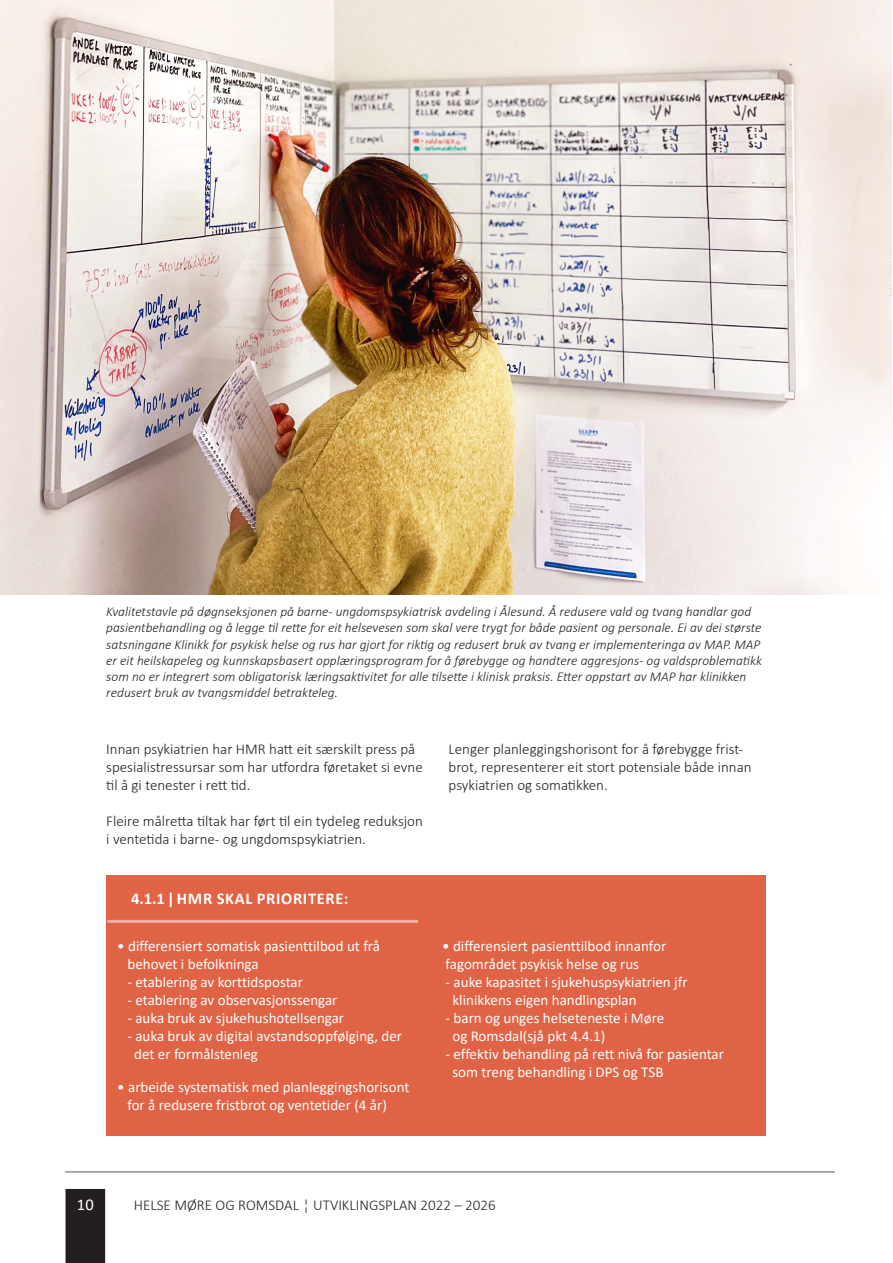
<style>
.page{position:relative;width:893px;height:1263px;background:#fff}
.page>*{position:absolute;margin:0;border:0;box-sizing:border-box;transform-origin:0 0}
.MÅLBOKS_overskrifter{font:700 16.5px "Calibri";letter-spacing:.04em;color:#fff}
.t1{font:16.5px "Calibri";color:#fff}
.MÅLBOKS_punkttekst{font:15px/18px "Calibri";color:#fff}
.mengdetekst{font:300 15px/18px "Calibri";color:#231f20}
.Footnote_text{font:italic 300 13.5px/16.2px "Calibri";color:#231f20}
</style>
<div class="page">
<hr style="left:65px;top:1171px;width:770px;height:1px;background:#231f20">
<div style="left:106px;top:875px;width:660px;height:260px;background:#e06345"></div>
<div style="left:66px;top:1189px;width:39px;height:74px;background:#231f20"></div>
<hr style="left:107px;top:920px;width:311px;height:3px;background:#fff">
<img style="left:0;top:0;width:892px;height:594px">
<p class="Footnote_text" style="left:106px;top:603px;width:657px">Kvalitetstavle på døgnseksjonen på barne- ungdomspsykiatrisk avdeling i Ålesund. Å redusere vald og tvang handlar god pasientbehandling og å legge til rette for eit helsevesen som skal vere trygt for både pasient og personale. Ei av dei største satsningane Klinikk for psykisk helse og rus har gjort for riktig og redusert bruk av tvang er implementeringa av MAP. MAP er eit heilskapeleg og kunnskapsbasert opplæringsprogram for å førebygge og handtere aggresjons- og valdsproblematikk som no er integrert som obligatorisk læringsaktivitet for alle tilsette i klinisk praksis. Etter oppstart av MAP har klinikken redusert bruk av tvangsmiddel betrakteleg.</p>
<p class="mengdetekst" style="left:106px;top:740px;width:318px">Innan psykiatrien har HMR hatt eit særskilt press på spesialistressursar som har utfordra føretaket si evne til å gi tenester i rett tid.</p>
<p class="mengdetekst" style="left:106px;top:812px;width:318px">Fleire målretta tiltak har ført til ein tydeleg reduksjon i ventetida i barne- og ungdomspsykiatrien.</p>
<p class="MÅLBOKS_overskrifter" style="left:131px;top:887px;width:219px">4.1.1 HMR SKAL PRIORITERE:</p>
<p class="MÅLBOKS_punkttekst" style="left:127px;top:937px;width:254px;text-indent:-10px">• differensiert somatisk pasienttilbod ut frå behovet i befolkninga</p>
<p class="MÅLBOKS_punkttekst" style="left:127px;top:973px;width:177px">- etablering av korttidspostar</p>
<p class="MÅLBOKS_punkttekst" style="left:127px;top:991px;width:211px">- etablering av observasjonssengar</p>
<p class="MÅLBOKS_punkttekst" style="left:127px;top:1009px;width:218px">- auka bruk av sjukehushotellsengar</p>
<p class="MÅLBOKS_punkttekst" style="left:134px;top:1027px;width:269px;text-indent:-7px">- auka bruk av digital avstandsoppfølging, der det er formålstenleg</p>
<p class="MÅLBOKS_punkttekst" style="left:127px;top:1078px;width:284px;text-indent:-10px">• arbeide systematisk med planleggingshorisont for å redusere fristbrot og ventetider (4 år)</p>
<p class="mengdetekst" style="left:449px;top:740px;width:304px">Lenger planleggingshorisont for å førebygge frist&shy;brot, representerer eit stort potensiale både innan psykiatrien og somatikken.</p>
<p class="MÅLBOKS_punkttekst" style="left:442px;top:937px;width:226px">• differensiert pasienttilbod innanfor fagområdet psykisk helse og rus</p>
<p class="MÅLBOKS_punkttekst" style="left:452px;top:973px;width:237px;text-indent:-7px">- auke kapasitet i sjukehuspsykiatrien jfr klinikkens eigen handlingsplan</p>
<p class="MÅLBOKS_punkttekst" style="left:452px;top:1009px;width:213px;text-indent:-7px">- barn og unges helseteneste i Møre og Romsdal(sjå pkt 4.4.1)</p>
<p class="MÅLBOKS_punkttekst" style="left:452px;top:1045px;width:273px;text-indent:-7px">- effektiv behandling på rett nivå for pasientar som treng behandling i DPS og TSB</p>
<p class="t1" style="left:77px;top:1193px;width:18px">10</p>
<p class="mengdetekst" style="left:134px;top:1195px;width:363px">HELSE MØRE OG ROMSDAL ¦ UTVIKLINGSPLAN 2022 – 2026</p>
</div>
